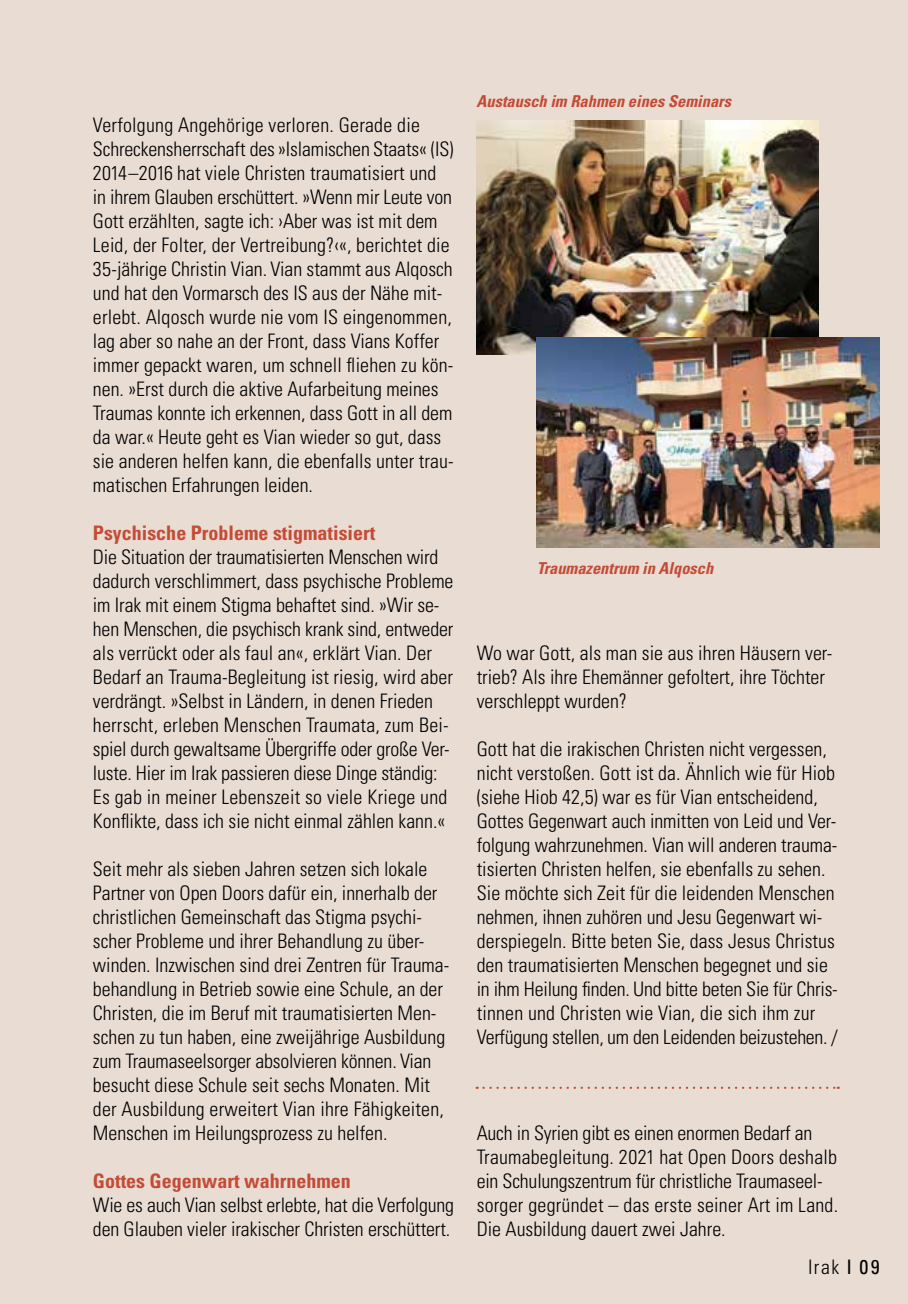
<style>
.page{position:relative;width:908px;height:1304px;background:#fff}
.page>*{position:absolute;margin:0;border:0;box-sizing:border-box;transform-origin:0 0}
.t1{font:300 condensed 20px/24px "Univers LT Std";color:#000}
.t2{font:700 condensed 20px "Univers LT Std";color:#c44b36}
.t3{font:italic 700 condensed 16.4px "Univers LT Std";color:#c44b36}
.s1{font-weight:400}
</style>
<div class="page">
<div style="left:0;top:0;width:907px;height:1304px;background:#e9dcd3"></div>
<img style="left:476px;top:120px;width:341px;height:235px">
<img style="left:536px;top:338px;width:343px;height:209px">
<svg style="left:483px;top:1087px;width:355px;height:2px"></svg>
<p class="t1" style="left:93px;top:113px;width:362px">Verfolgung Angehörige verloren. Gerade die Schreckensherrschaft des »Islamischen Staats« (IS)<br>2014–2016 hat viele Christen traumatisiert und in ihrem Glauben erschüttert. »Wenn mir Leute von Gott erzählten, sagte ich: ›Aber was ist mit dem Leid, der Folter, der Vertreibung?‹«, berichtet die 35-jährige Christin Vian. Vian stammt aus Alqosch und hat den Vormarsch des IS aus der Nähe mit&shy;erlebt. Alqosch wurde nie vom IS eingenommen, lag aber so nahe an der Front, dass Vians Koffer immer gepackt waren, um schnell fliehen zu kön&shy;nen. »Erst durch die aktive Aufarbeitung meines Traumas konnte ich erkennen, dass Gott in all dem da war.« Heute geht es Vian wieder so gut, dass sie anderen helfen kann, die ebenfalls unter trau&shy;matischen Erfahrungen leiden.</p>
<p class="t2" style="left:93px;top:521px;width:284px">Psychische Probleme stigmatisiert</p>
<p class="t1" style="left:93px;top:545px;width:362px">Die Situation der traumatisierten Menschen wird dadurch verschlimmert, dass psychische Probleme im Irak mit einem Stigma behaftet sind. »Wir se&shy;hen Menschen, die psychisch krank sind, entweder als verrückt oder als faul an«, erklärt Vian. Der Bedarf an Trauma-Begleitung ist riesig, wird aber verdrängt. »Selbst in Ländern, in denen Frieden herrscht, erleben Menschen Traumata, zum Bei&shy;spiel durch gewaltsame Übergriffe oder große Ver&shy;luste. Hier im Irak passieren diese Dinge ständig:<br>Es gab in meiner Lebenszeit so viele Kriege und Konflikte, dass ich sie nicht einmal zählen kann.«</p>
<p class="t1" style="left:93px;top:857px;width:358px">Seit mehr als sieben Jahren setzen sich lokale Partner von Open Doors dafür ein, innerhalb der christlichen Gemeinschaft das Stigma psychi&shy;scher Probleme und ihrer Behandlung zu über&shy;winden. Inzwischen sind drei Zentren für Trauma&shy;behandlung in Betrieb sowie eine Schule, an der Christen, die im Beruf mit traumatisierten Men&shy;schen zu tun haben, eine zweijährige Ausbildung zum Traumaseelsorger absolvieren können. Vian besucht diese Schule seit sechs Monaten. Mit der Ausbildung erweitert Vian ihre Fähigkeiten, Menschen im Heilungsprozess zu helfen.</p>
<p class="t2" style="left:93px;top:1169px;width:259px">Gottes Gegenwart wahrnehmen</p>
<p class="t1" style="left:93px;top:1193px;width:362px">Wie es auch Vian selbst erlebte, hat die Verfolgung den Glauben vieler irakischer Christen erschüttert.</p>
<p class="t3" style="left:476px;top:91px;width:256px">Austausch im Rahmen eines Seminars</p>
<p class="t3" style="left:536px;top:558px;width:178px">Traumazentrum in Alqosch</p>
<p class="t1" style="left:476px;top:641px;width:357px">Wo war Gott, als man sie aus ihren Häusern ver&shy;trieb? Als ihre Ehemänner gefoltert, ihre Töchter verschleppt wurden?</p>
<p class="t1" style="left:476px;top:737px;width:362px">Gott hat die irakischen Christen nicht vergessen, nicht verstoßen. Gott ist da. Ähnlich wie für Hiob (siehe Hiob 42,5) war es für Vian entscheidend, Gottes Gegenwart auch inmitten von Leid und Ver&shy;folgung wahrzunehmen. Vian will anderen trauma&shy;tisierten Christen helfen, sie ebenfalls zu sehen.<br>Sie möchte sich Zeit für die leidenden Menschen nehmen, ihnen zuhören und Jesu Gegenwart wi&shy;derspiegeln. Bitte beten Sie, dass Jesus Christus den traumatisierten Menschen begegnet und sie in ihm Heilung finden. Und bitte beten Sie für Chris&shy;tinnen und Christen wie Vian, die sich ihm zur Verfügung stellen, um den Leidenden beizustehen. /</p>
<p class="t1" style="left:476px;top:1121px;width:363px">Auch in Syrien gibt es einen enormen Bedarf an Traumabegleitung. 2021 hat Open Doors deshalb ein Schulungszentrum für christliche Traumaseel&shy;sorger gegründet – das erste seiner Art im Land.<br>Die Ausbildung dauert zwei Jahre.</p>
<p class="t1" style="left:807px;top:1255px;width:73px">Irak <span class="s1">I 09</span></p>
</div>
